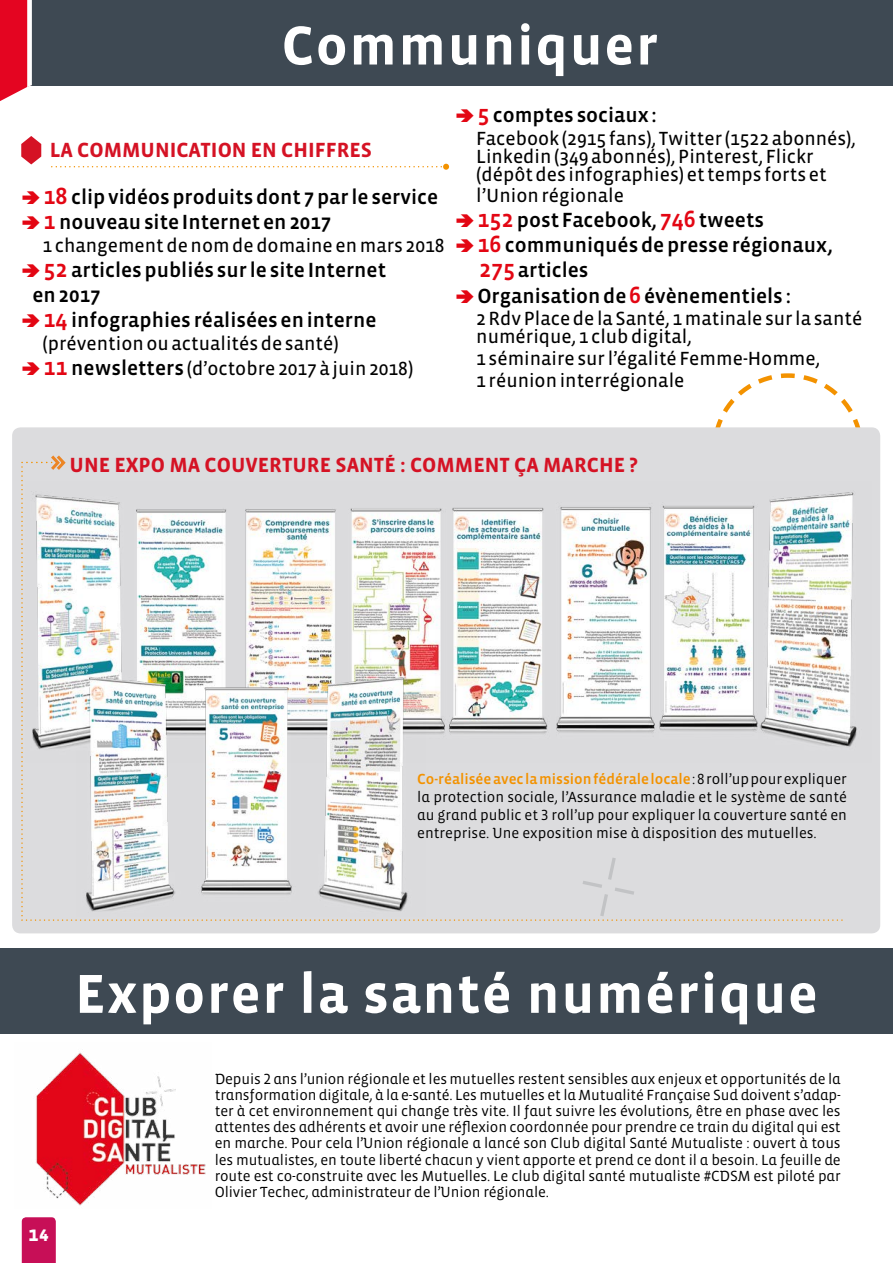
<style>
.page{position:relative;width:893px;height:1263px;background:#fff}
.page>*{position:absolute;margin:0;border:0;box-sizing:border-box;transform-origin:0 0}
.t1{font:700 56.1px "Vista Sans";letter-spacing:.03em;color:#fff}
.t2{font:21px/25.2px "Vista Sans Med";color:#000}
.t3{font:21px "Vista Sans SC Bold";color:#d51224}
.t4{font:21px "Vista Sans SC Bold";color:#fff}
.t5{font:19.5px/18px "Vista Sans Reg";color:#000}
.t6{font:15px/16.2px "Vista Sans Alt";letter-spacing:-.005em;color:#000;text-align:justify}
.t7{font:15px "Vista Sans Med";color:#f39200}
.s1{font-size:24px;color:#e30613}
.s2{font-family:"Vista Sans Med";font-size:24px;color:#e30613}
.s3{font-family:"Vista Sans Med";font-size:21px}
.s4{font-family:"Vista Sans Alt";color:#000}
</style>
<div class="page">
<div style="left:22px;top:1217px;width:34px;height:46px;background:#c70f57"></div>
<div style="left:12px;top:427px;width:868px;height:506px;background:#dcdcde;border-radius:9px"></div>
<div style="left:0;top:0;width:893px;height:85px;background:#3e4953"></div>
<svg style="left:0;top:0;width:32px;height:101px;background:#e8384e"></svg>
<div style="left:0;top:948px;width:893px;height:85px;background:#3e4953"></div>
<img style="left:36px;top:1052px;width:170px;height:154px">
<svg style="left:21px;top:136px;width:20px;height:28px"></svg>
<svg style="left:51px;top:164px;width:399px;height:6px"></svg>
<svg style="left:21px;top:373px;width:844px;height:548px"></svg>
<h1 class="t1" style="left:282px;top:17px;width:378px">Communiquer</h1>
<h2 class="t3" style="left:50px;top:139px;width:324px">LA COMMUNICATION EN CHIFFRES</h2>
<h2 class="t2" style="left:44px;top:185px;width:396px"><span class="s1">18</span> clip vidéos produits dont 7 par le service<br><span class="s1">1</span> nouveau site Internet en 2017</h2>
<h3 class="t5" style="left:43px;top:236px;width:404px">1 changement de nom de domaine en mars 2018</h3>
<h2 class="t2" style="left:44px;top:258px;width:344px"><span class="s1">52</span> articles publiés sur le site Internet</h2>
<h2 class="t2" style="left:32px;top:283px;width:70px">en 2017</h2>
<h2 class="t2" style="left:44px;top:308px;width:334px"><span class="s1">14</span> infographies réalisées en interne</h2>
<h3 class="t5" style="left:43px;top:331px;width:372px;line-height:25.2px">(prévention ou actualités de santé)<br><span class="s2">11</span> <span class="s3">newsletters</span> (d’octobre 2017 à juin 2018)</h3>
<h2 class="t2" style="left:477px;top:103px;width:181px"><span class="s1">5</span> comptes sociaux :</h2>
<h3 class="t5" style="left:476px;top:129px;width:381px">Facebook (2915 fans), Twitter (1522 abonnés),<br>Linkedin (349abonnés), Pinterest, Flickr (dépôt des infographies) et temps forts et</h3>
<h3 class="t5" style="left:476px;top:186px;width:149px">l’Union régionale</h3>
<h2 class="t2" style="left:477px;top:208px;width:357px"><span class="s1">152</span> post Facebook, <span class="s1">746</span>tweets<br><span class="s1">16</span> communiqués de presse régionaux,<br><span class="s1">275</span>articles<br>Organisation de <span class="s1">6</span> évènementiels :</h2>
<h3 class="t5" style="left:476px;top:310px;width:387px">2Rdv Place de la Santé, 1 matinale sur la santé numérique, 1 club digital,</h3>
<h3 class="t5" style="left:476px;top:348px;width:345px;line-height:22.2px">1 séminaire sur l’égalité Femme-Homme,<br>1 réunion interrégionale</h3>
<h2 class="t3" style="left:70px;top:454px;width:570px">UNE EXPO MA COUVERTURE SANTÉ : COMMENT ÇA MARCHE ?</h2>
<p class="t7" style="left:417px;top:771px;width:431px">Co-réalisée avec la mission fédérale locale <span class="s4">: 8 roll’up pour expliquer</span></p>
<p class="t6" style="left:417px;top:788px;width:431px;line-height:18px">la protection sociale, l’Assurance maladie et le système de santé au grand public et 3 roll’up pour expliquer la couverture santé en entreprise. Une exposition mise à disposition des mutuelles.</p>
<h1 class="t1" style="left:75px;top:965px;width:744px">Exporer la santé numérique</h1>
<h2 class="t4" style="left:28px;top:1223px;width:23px">14</h2>
<p class="t6" style="left:215px;top:1071px;width:627px">Depuis 2 ans l’union régionale et les mutuelles restent sensibles aux enjeux et opportunités de la transformation digitale, à la e-santé. Les mutuelles et la Mutualité Française Sud doivent s’adap&shy;ter à cet environnement qui change très vite. Il faut suivre les évolutions, être en phase avec les attentes des adhérents et avoir une réflexion coordonnée pour prendre ce train du digital qui est en marche. Pour cela l’Union régionale a lancé son Club digital Santé Mutualiste : ouvert à tous les mutualistes, en toute liberté chacun y vient apporte et prend ce dont il a besoin. La feuille de route est co-construite avec les Mutuelles. Le club digital santé mutualiste #CDSM est piloté par Olivier Techec, administrateur de l’Union régionale.</p>
</div>
